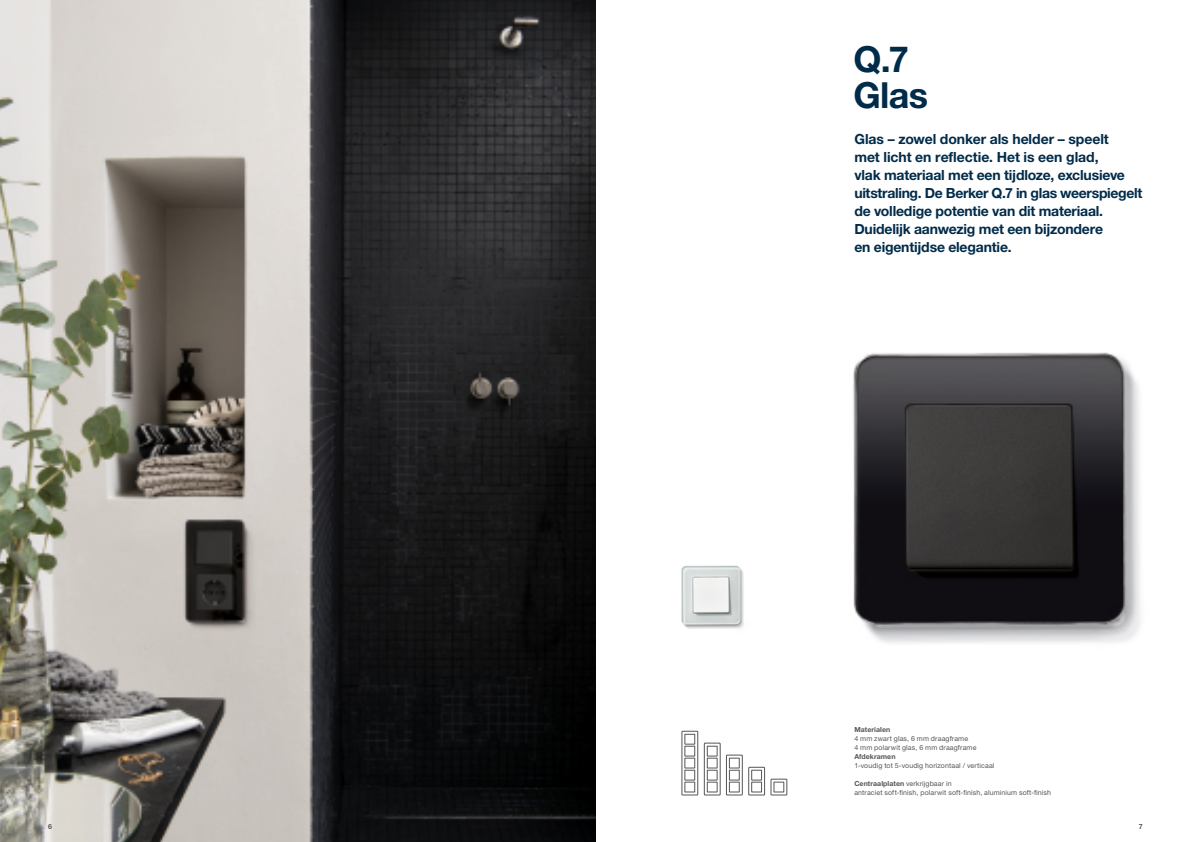
<style>
.page{position:relative;width:1191px;height:842px;background:#fff}
.page>*{position:absolute;margin:0;border:0;box-sizing:border-box;transform-origin:0 0}
.t1{font:700 36px/36px "Helvetica Neue LTW1 G";color:#002b49}
.t2{font:700 14px/18px "Helvetica Neue LTW1 G";letter-spacing:-.015em;color:#002b49}
.t3{font:7px/9px "Helvetica Neue LTW1 G";letter-spacing:.02em;color:#565655}
.t4{font:700 7px "Helvetica Neue LTW1 G";letter-spacing:.01em;color:#565655}
.s1{font-weight:700}
</style>
<div class="page">
<img style="left:0;top:0;width:595px;height:842px">
<div style="left:773px;top:782px;width:11px;height:10px;border:1px solid #565655"></div>
<div style="left:770px;top:779px;width:17px;height:16px;border:1px solid #565655"></div>
<svg style="left:729px;top:758px;width:10px;height:34px"></svg>
<div style="left:726px;top:755px;width:17px;height:40px;border:1px solid #565655"></div>
<svg style="left:751px;top:770px;width:11px;height:22px"></svg>
<div style="left:748px;top:767px;width:17px;height:28px;border:1px solid #565655"></div>
<svg style="left:684px;top:758px;width:11px;height:34px"></svg>
<div style="left:681px;top:731px;width:17px;height:64px;border:1px solid #565655"></div>
<div style="left:684px;top:746px;width:11px;height:10px;border:1px solid #565655"></div>
<div style="left:684px;top:734px;width:11px;height:10px;border:1px solid #565655"></div>
<svg style="left:707px;top:758px;width:10px;height:34px"></svg>
<div style="left:704px;top:743px;width:16px;height:52px;border:1px solid #565655"></div>
<div style="left:707px;top:746px;width:10px;height:10px;border:1px solid #565655"></div>
<img style="left:681px;top:565px;width:63px;height:64px">
<img style="left:853px;top:352px;width:288px;height:291px">
<h1 class="t1" style="left:853px;top:41px;width:76px">Q.7<br>Glas</h1>
<p class="t2" style="left:854px;top:130px;width:289px">Glas – zowel donker als helder – speelt<br>met licht en reflectie. Het is een glad,<br>vlak materiaal met een tijdloze, exclusieve uitstraling. De Berker Q.7 in glas weerspiegelt de volledige potentie van dit materiaal.<br>Duidelijk aanwezig met een bijzondere<br>en eigentijdse elegantie.</p>
<p class="t4" style="left:854px;top:726px;width:37px">Materialen</p>
<p class="t3" style="left:854px;top:734px;width:123px">4 mm zwart glas, 6 mm draagframe<br>4 mm polarwit glas, 6 mm draagframe</p>
<p class="t4" style="left:854px;top:753px;width:43px">Afdekramen</p>
<p class="t3" style="left:854px;top:761px;width:142px">1-voudig tot 5-voudig horizontaal / verticaal</p>
<p class="t3" style="left:854px;top:779px;width:198px"><span class="s1">Centraalplaten</span> verkrijgbaar in<br>antraciet soft-finish, polarwit soft-finish, aluminium soft-finish</p>
<p class="t4" style="left:48px;top:822px;width:5px">6</p>
<p class="t4" style="left:1138px;top:822px;width:5px">7</p>
</div>
